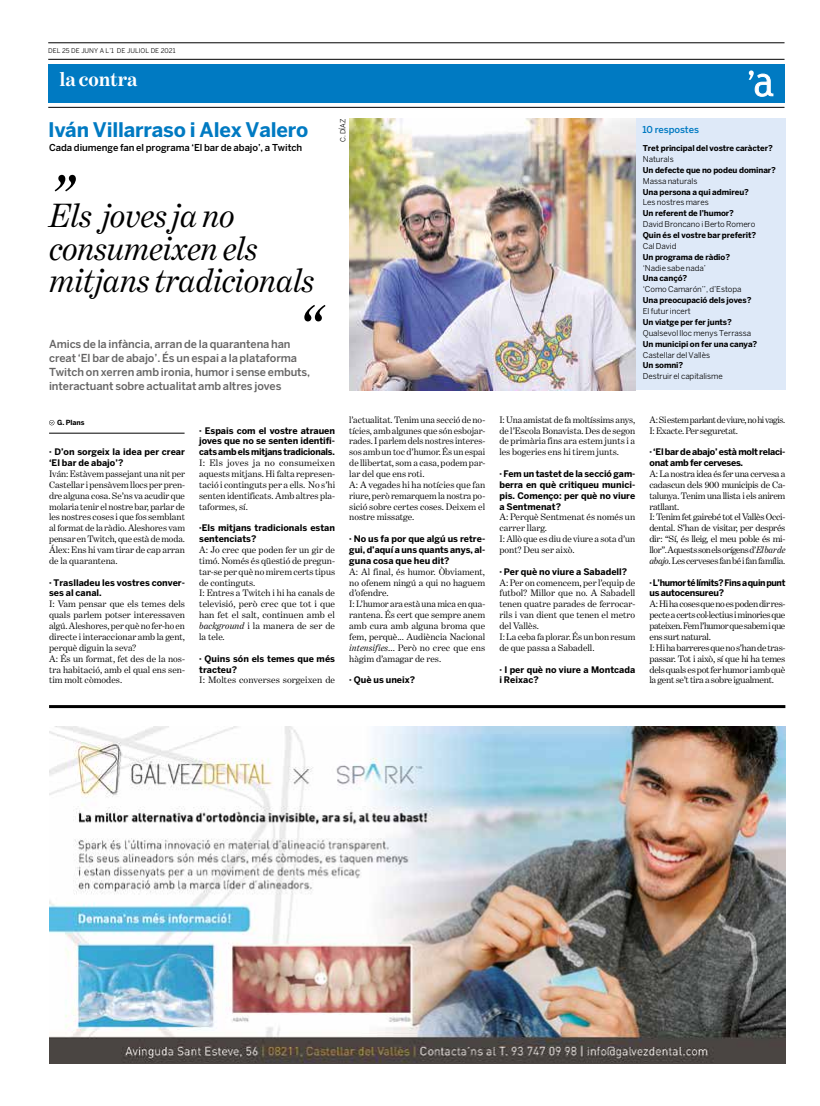
<style>
.page{position:relative;width:820px;height:1106px;background:#fff}
.page>*{position:absolute;margin:0;border:0;box-sizing:border-box;transform-origin:0 0}
.t1{font:italic 60px "Benton Modern One";color:#000}
.t2{font:italic 34px/32.6px "Benton Modern One";letter-spacing:-.005em;color:#000}
.t3{font:700 20px "Benton Sans";letter-spacing:-.01em;color:#007ac2}
.t4{font:700 20px "Benton Modern One";letter-spacing:-.005em;color:#fff}
.t5{font:500 11px/14px "Benton Sans";letter-spacing:-.01em;color:#646363}
.t6{font:9.5px/10.9px "Benton Modern One";letter-spacing:-.005em;color:#000}
.t7{font:9.5px/10.9px "Benton Modern One";letter-spacing:-.025em;color:#000}
.t8{font:9.5px/10.9px "Benton Modern One";letter-spacing:-.03em;color:#000}
.t9{font:9.5px/10.9px "Benton Modern One";letter-spacing:-.04em;color:#000}
.t10{font:500 9.5px "Benton Sans";letter-spacing:-.01em;color:#000}
.t11{font:500 9.5px "Benton Sans";letter-spacing:-.01em;color:#007ac2}
.t12{font:700 9px/10.9px "Benton Sans";color:#000}
.t13{font:700 9px/10.9px "Benton Sans";letter-spacing:-.03em;color:#000}
.t14{font:700 9px/10.9px "Benton Sans";letter-spacing:-.04em;color:#000}
.t15{font:700 8px "Benton Sans";letter-spacing:-.01em;color:#000}
.t16{font:8px "Benton Sans";letter-spacing:-.005em;color:#000}
.t17{font:700 7px "Benton Sans";letter-spacing:-.01em;color:#000}
.t18{font:7px "Benton Sans";color:#000}
.t19{font:6.5px "Benton Sans";letter-spacing:.005em;color:#000}
.s1{font-style:italic}
</style>
<div class="page">
<hr style="left:48px;top:107px;width:736px;height:1px;background:#000">
<hr style="left:48px;top:43px;width:736px;height:1px;background:#000">
<hr style="left:48px;top:59px;width:736px;height:1px;background:#000">
<div style="left:48px;top:64px;width:736px;height:39px;background:#007ac2"></div>
<svg style="left:748px;top:70px;width:25px;height:27px"></svg>
<hr style="left:49px;top:705px;width:736px;height:3px;background:#000">
<div style="left:633px;top:119px;width:152px;height:271px;background:#dee9f8"></div>
<img style="left:349px;top:119px;width:286px;height:271px">
<svg style="left:49px;top:420px;width:5px;height:5px"></svg>
<hr style="left:49px;top:433px;width:135px;height:1px;background:#000">
<img style="left:49px;top:726px;width:736px;height:337px">
<p class="t19" style="left:48px;top:47px;width:129px">DEL 25 DE JUNY A L’1 DE JULIOL DE 2021</p>
<h3 class="t4" style="left:59px;top:68px;width:80px">la contra</h3>
<h3 class="t3" style="left:48px;top:118px;width:261px">Iván Villarraso i Alex Valero</h3>
<p class="t10" style="left:49px;top:142px;width:254px">Cada diumenge fan el programa ‘El bar de abajo’, a Twitch</p>
<h1 class="t1" style="left:49px;top:162px;width:26px">”</h1>
<h2 class="t2" style="left:49px;top:199px;width:266px">Els joves ja no consumeixen els mitjans tradicionals</h2>
<h1 class="t1" style="left:297px;top:293px;width:26px">“</h1>
<p class="t5" style="left:49px;top:337px;width:263px">Amics de la infància, arran de la quarantena han creat ‘El bar de abajo’. És un espai a la plataforma Twitch on xerren amb ironia, humor i sense embuts, interactuant sobre actualitat amb altres joves</p>
<p class="t18" style="left:338px;top:142px;width:25px;rotate:-90deg">C. DÍAZ</p>
<p class="t17" style="left:57px;top:418px;width:29px">G. Plans</p>
<p class="t12" style="left:49px;top:446px;width:137px">· D’on sorgeix la idea per crear ‘El bar de abajo’?</p>
<p class="t6" style="left:49px;top:468px;width:137px;text-align:justify">Iván: Estàvem passejant una nit per Castellar i pensàvem llocs per pren&shy;dre alguna cosa. Se’ns va acudir que molaria tenir el nostre bar, parlar de les nostres coses i que fos semblant al format de la ràdio. Aleshores vam pensar en Twitch, que està de moda.<br>Álex: Ens hi vam tirar de cap arran de la quarantena.</p>
<p class="t12" style="left:49px;top:577px;width:137px">· Traslladeu les vostres conver&shy;ses al canal.</p>
<p class="t6" style="left:49px;top:598px;width:137px">I: Vam pensar que els temes dels quals parlem potser interessaven algú. Aleshores, per què no fer-ho en directe i interaccionar amb la gent, perquè diguin la seva?<br>A: És un format, fet des de la nos&shy;tra habitació, amb el qual ens sen&shy;tim molt còmodes.</p>
<p class="t12" style="left:199px;top:425px;width:137px;text-align:justify">· Espais com el vostre atrauen joves que no se senten identifi&shy;cats amb els mitjans tradicionals.</p>
<p class="t6" style="left:199px;top:457px;width:137px;text-align:justify">I: Els joves ja no consumeixen aquests mitjans. Hi falta represen&shy;tació i continguts per a ells. No s’hi senten identificats. Amb altres pla&shy;taformes, sí.</p>
<p class="t12" style="left:199px;top:522px;width:137px">·Els mitjans tradicionals estan sentenciats?</p>
<p class="t6" style="left:199px;top:544px;width:137px">A: Jo crec que poden fer un gir de timó. Només és qüestió de pregun&shy;tar-se per què no mirem certs tipus de continguts.<br>I: Entres a Twitch i hi ha canals de televisió, però crec que tot i que han fet el salt, continuen amb el <span class="s1">background</span> i la manera de ser de la tele.</p>
<p class="t12" style="left:199px;top:653px;width:137px">· Quins són els temes que més tracteu?</p>
<p class="t6" style="left:199px;top:674px;width:137px">I: Moltes converses sorgeixen de</p>
<p class="t6" style="left:349px;top:414px;width:137px">l’actualitat. Tenim una secció de no&shy;tícies, amb algunes que són esbojar&shy;rades. I parlem dels nostres interes&shy;sos amb un toc d’humor. És un espai de llibertat, som a casa, podem par&shy;lar del que ens roti.<br>A: A vegades hi ha notícies que fan riure, però remarquem la nostra po&shy;sició sobre certes coses. Deixem el nostre missatge.</p>
<p class="t12" style="left:349px;top:533px;width:137px;text-align:justify">· No us fa por que algú us retre&shy;gui, d’aquí a uns quants anys, al&shy;guna cosa que heu dit?</p>
<p class="t6" style="left:349px;top:566px;width:137px">A: Al final, és humor. Òbviament, no ofenem ningú a qui no haguem d’ofendre.<br>I: L’humor ara està una mica en qua&shy;rantena. És cert que sempre anem amb cura amb alguna broma que fem, perquè... Audiència Nacional <span class="s1">intensifies</span>... Però no crec que ens hàgim d’amagar de res.</p>
<p class="t12" style="left:349px;top:674px;width:67px">· Què us uneix?</p>
<p class="t11" style="left:642px;top:124px;width:58px">10 respostes</p>
<p class="t15" style="left:642px;top:143px;width:131px">Tret principal del vostre caràcter?</p>
<p class="t16" style="left:642px;top:154px;width:32px">Naturals</p>
<p class="t15" style="left:642px;top:165px;width:135px">Un defecte que no podeu dominar?</p>
<p class="t16" style="left:642px;top:176px;width:56px">Massa naturals</p>
<p class="t15" style="left:642px;top:187px;width:108px">Una persona a qui admireu?</p>
<p class="t16" style="left:642px;top:198px;width:67px">Les nostres mares</p>
<p class="t15" style="left:642px;top:209px;width:93px">Un referent de l’humor?</p>
<p class="t16" style="left:642px;top:219px;width:114px">David Broncano i Berto Romero</p>
<p class="t15" style="left:642px;top:230px;width:115px">Quin és el vostre bar preferit?</p>
<p class="t16" style="left:642px;top:241px;width:35px">Cal David</p>
<p class="t15" style="left:642px;top:252px;width:89px">Un programa de ràdio?</p>
<p class="t16" style="left:642px;top:263px;width:65px">‘Nadie sabe nada’</p>
<p class="t15" style="left:642px;top:274px;width:46px">Una cançó?</p>
<p class="t16" style="left:642px;top:285px;width:100px">‘Como Camarón’’, d’Estopa</p>
<p class="t15" style="left:642px;top:295px;width:110px">Una preocupació dels joves?</p>
<p class="t16" style="left:642px;top:306px;width:50px">El futur incert</p>
<p class="t15" style="left:642px;top:317px;width:91px">Un viatge per fer junts?</p>
<p class="t16" style="left:642px;top:328px;width:110px">Qualsevol lloc menys Terrassa</p>
<p class="t15" style="left:642px;top:339px;width:116px">Un municipi on fer una canya?</p>
<p class="t16" style="left:642px;top:350px;width:69px">Castellar del Vallès</p>
<p class="t15" style="left:642px;top:361px;width:42px">Un somni?</p>
<p class="t16" style="left:642px;top:371px;width:81px">Destruir el capitalisme</p>
<p class="t6" style="left:499px;top:414px;width:137px;text-align:justify">I: Una amistat de fa moltíssims anys, de l’Escola Bonavista. Des de segon de primària fins ara estem junts i a les bogeries ens hi tirem junts.</p>
<p class="t12" style="left:499px;top:468px;width:137px;text-align:justify">· Fem un tastet de la secció gam&shy;berra en què critiqueu munici&shy;pis. Començo: per què no viure a Sentmenat?</p>
<p class="t6" style="left:499px;top:512px;width:137px">A: Perquè Sentmenat és només un carrer llarg.<br>I: Allò que es diu de viure a sota d’un pont? Deu ser això.</p>
<p class="t12" style="left:499px;top:566px;width:129px">· Per què no viure a Sabadell?</p>
<p class="t6" style="left:499px;top:577px;width:137px">A: Per on comencem, per l’equip de futbol? Millor que no. A Sabadell tenen quatre parades de ferrocar&shy;rils i van dient que tenen el metro del Vallès.<br>I: La ceba fa plorar. És un bon resum de que passa a Sabadell.</p>
<p class="t12" style="left:499px;top:663px;width:137px">· I per què no viure a Montcada i Reixac?</p>
<p class="t9" style="left:649px;top:414px;width:137px">A: Si estem parlant de viure, no hi vagis.<br>I: Exacte. Per seguretat.</p>
<p class="t13" style="left:649px;top:446px;width:137px">· ‘El bar de abajo’ està molt relaci&shy;onat amb fer cerveses.</p>
<p class="t7" style="left:649px;top:468px;width:137px">A: La nostra idea és fer una cervesa a cadascun dels 900 municipis de Ca&shy;talunya. Tenim una llista i els anirem ratllant.<br>I: Tenim fet gairebé tot el Vallès Occi&shy;dental. S’han de visitar, per després dir: “Sí, és lleig, el meu poble és mi&shy;llor”. Aquests son els orígens d’<span class="s1">El bar de abajo</span>. Les cerveses fan bé i fan família.</p>
<p class="t14" style="left:649px;top:577px;width:137px">· L’humor té límits? Fins a quin punt us autocensureu?</p>
<p class="t8" style="left:649px;top:598px;width:137px">A: Hi ha coses que no es poden dir res&shy;pecte a certs col·lectius i minories que pateixen. Fem l’humor que sabem i que ens surt natural.<br>I: Hi ha barreres que no s’han de tras&shy;passar. Tot i això, sí que hi ha temes dels quals es pot fer humor i amb què la gent se’t tira a sobre igualment.</p>
</div>
